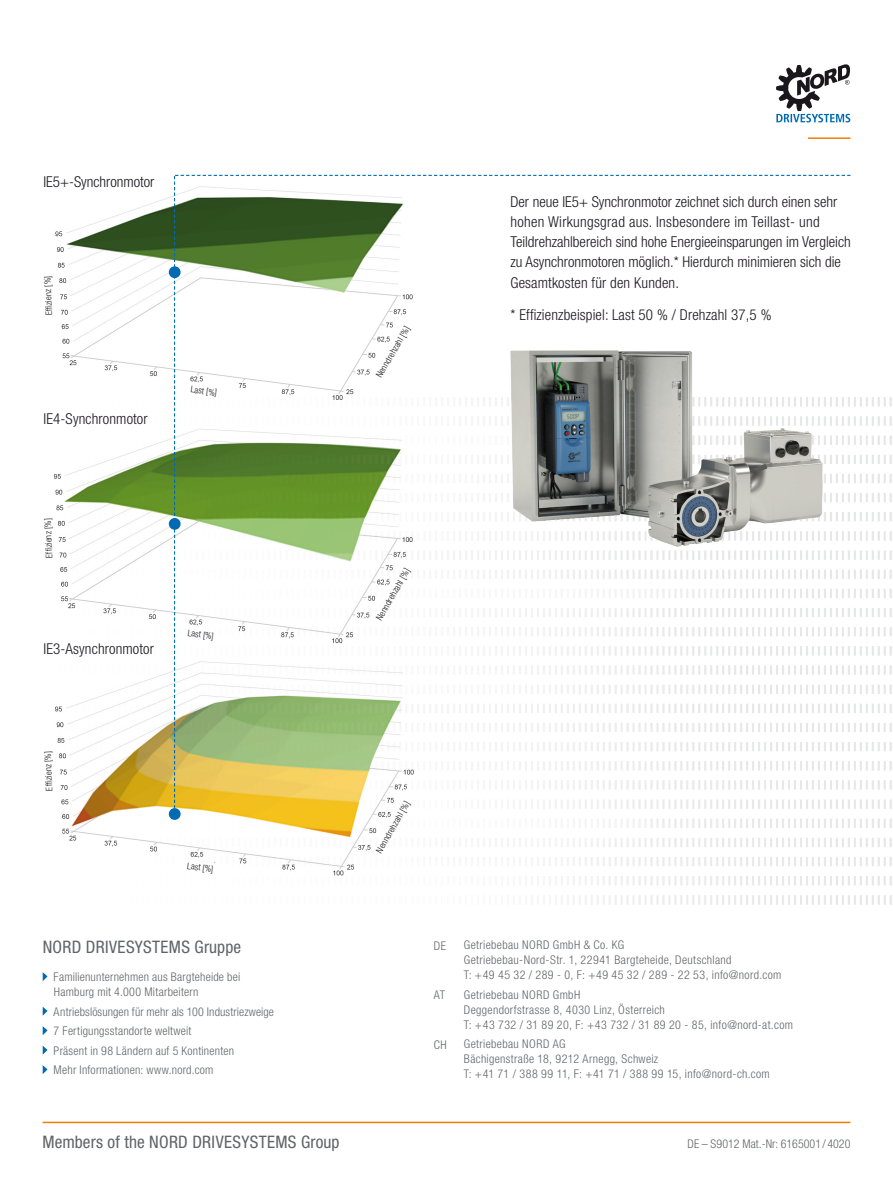
<style>
.page{position:relative;width:893px;height:1188px;background:#fff}
.page>*{position:absolute;margin:0;border:0;box-sizing:border-box;transform-origin:0 0}
.t1{font:condensed 17.25px "Helvetica Neue LT Std";letter-spacing:.015em;color:#616467}
.t2{font:300 condensed 15px/20.2px "Helvetica Neue LT Std";color:#1a171c}
.t3{font:300 condensed 12px/15px "Helvetica Neue LT Std";letter-spacing:.025em;color:#616467}
.t4{font:300 condensed 12px "Helvetica Neue LT Std";letter-spacing:.005em;color:#616467}
.t5{font:300 condensed 12px "Helvetica Neue LT Std";color:#616467}
.t6{font:300 condensed 9px "Helvetica Neue LT Std";color:#1a171c}
</style>
<div class="page">
<hr style="left:43px;top:1122px;width:807px;height:1px;background:#ee7f00">
<svg style="left:55px;top:233px;width:3px;height:34px"></svg>
<svg style="left:55px;top:708px;width:3px;height:35px"></svg>
<svg style="left:54px;top:476px;width:4px;height:49px"></svg>
<svg style="left:67px;top:175px;width:783px;height:220px"></svg>
<svg style="left:776px;top:64px;width:74px;height:58px"></svg>
<div style="left:169px;top:266px;width:12px;height:12px;background:#006ab3;border-radius:50%"></div>
<hr style="left:808px;top:137px;width:42px;height:2px;background:#ee7f00">
<svg style="left:43px;top:972px;width:5px;height:9px"></svg>
<svg style="left:43px;top:1007px;width:5px;height:9px"></svg>
<svg style="left:43px;top:1026px;width:5px;height:9px"></svg>
<svg style="left:43px;top:1046px;width:5px;height:9px"></svg>
<svg style="left:43px;top:1065px;width:5px;height:9px"></svg>
<img style="left:59px;top:395px;width:833px;height:510px">
<img style="left:502px;top:342px;width:337px;height:239px">
<p class="t2" style="left:43px;top:171px;width:112px">IE5+-Synchronmotor</p>
<p class="t6" style="left:44px;top:316px;width:41px;rotate:-92deg">Effi zienz [%]</p>
<p class="t2" style="left:43px;top:409px;width:106px">IE4-Synchronmotor</p>
<p class="t6" style="left:192px;top:384px;width:28px;rotate:8deg">Last [%]</p>
<p class="t6" style="left:44px;top:558px;width:41px;rotate:-92deg">Effi zienz [%]</p>
<p class="t2" style="left:43px;top:638px;width:112px">IE3-Asynchronmotor</p>
<p class="t6" style="left:189px;top:627px;width:28px;rotate:8deg">Last [%]</p>
<p class="t6" style="left:374px;top:374px;width:59px;rotate:-60deg">Nenndrehzahl [%]</p>
<p class="t6" style="left:374px;top:617px;width:59px;rotate:-60deg">Nenndrehzahl [%]</p>
<p class="t2" style="left:510px;top:191px;width:342px">Der neue IE5+ Synchronmotor zeichnet sich durch einen sehr hohen Wirkungsgrad aus. Insbesondere im Teillast- und Teildrehzahlbereich sind hohe Energieeinsparungen im Vergleich zu Asynchronmotoren möglich.* Hierdurch minimieren sich die Gesamtkosten für den Kunden.</p>
<p class="t2" style="left:510px;top:304px;width:263px">* Effizienzbeispiel: Last 50 % / Drehzahl 37,5 %</p>
<p class="t6" style="left:44px;top:791px;width:41px;rotate:-92deg">Effi zienz [%]</p>
<p class="t6" style="left:188px;top:861px;width:28px;rotate:8deg">Last [%]</p>
<p class="t1" style="left:43px;top:937px;width:200px">NORD DRIVESYSTEMS Gruppe</p>
<p class="t3" style="left:54px;top:969px;width:188px">Familienunternehmen aus Bargteheide bei<br>Hamburg mit 4.000 Mitarbeitern</p>
<p class="t4" style="left:54px;top:1005px;width:222px">Antriebslösungen für mehr als 100 Industriezweige</p>
<p class="t3" style="left:54px;top:1023px;width:139px">7 Fertigungsstandorte weltweit</p>
<p class="t3" style="left:54px;top:1043px;width:182px">Präsent in 98 Ländern auf 5 Kontinenten</p>
<p class="t3" style="left:54px;top:1062px;width:161px">Mehr Informationen: www.nord.com</p>
<p class="t1" style="left:43px;top:1132px;width:299px">Members of the NORD DRIVESYSTEMS Group</p>
<p class="t6" style="left:374px;top:849px;width:59px;rotate:-60deg">Nenndrehzahl [%]</p>
<p class="t3" style="left:434px;top:938px;width:14px">DE</p>
<p class="t3" style="left:434px;top:987px;width:13px">AT</p>
<p class="t3" style="left:434px;top:1037px;width:15px">CH</p>
<p class="t3" style="left:464px;top:938px;width:319px">Getriebebau NORD GmbH &amp; Co. KG<br>Getriebebau-Nord-Str. 1, 22941 Bargteheide, Deutschland<br>T: +49 45 32 / 289 - 0, F: +49 45 32 / 289 - 22 53, info@nord.com</p>
<p class="t3" style="left:464px;top:987px;width:203px">Getriebebau NORD GmbH<br>Deggendorfstrasse 8, 4030 Linz, Österreich</p>
<p class="t3" style="left:464px;top:1017px;width:331px">T: +43 732 / 31 89 20, F: +43 732 / 31 89 20 - 85, info@nord-at.com</p>
<p class="t3" style="left:464px;top:1036px;width:307px">Getriebebau NORD AG<br>Bächigenstraße 18, 9212 Arnegg, Schweiz<br>T: +41 71 / 388 99 11, F: +41 71 / 388 99 15, info@nord-ch.com</p>
<p class="t5" style="left:687px;top:1137px;width:165px">DE – S9012 Mat.-Nr: 6165001 / 4020</p>
</div>
